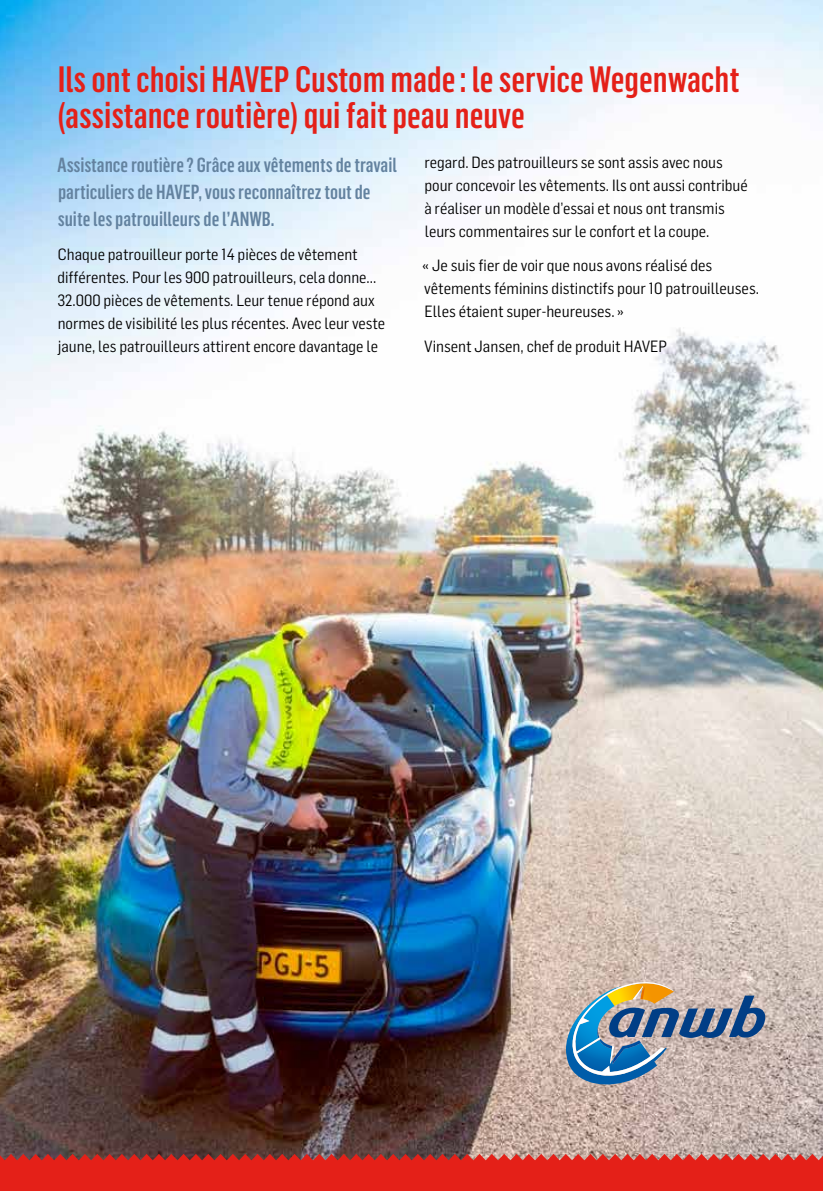
<style>
.page{position:relative;width:823px;height:1191px;background:#fff}
.page>*{position:absolute;margin:0;border:0;box-sizing:border-box;transform-origin:0 0}
.t1{font:500 36px/36px "Flama Condensed";color:#e42018}
.t2{font:500 20px/27px "Flama Condensed";color:#63829f}
.t3{font:16px/23px "Flama Semicondensed";color:#000}
</style>
<div class="page">
<img style="left:0;top:0;width:822px;height:1153px">
<svg style="left:565px;top:979px;width:200px;height:110px;background:#959fa8"></svg>
<svg style="left:0;top:1153px;width:822px;height:38px;background:#d92821"></svg>
<h1 class="t1" style="left:57px;top:60px;width:683px">Ils ont choisi HAVEP Custom made: le service Wegenwacht (assistance routière) qui fait peau neuve</h1>
<p class="t2" style="left:57px;top:151px;width:341px">Assistance routière? Grâce aux vêtements de travail particuliers de HAVEP, vous reconnaîtrez tout de suite les patrouilleurs de l’ANWB.</p>
<p class="t3" style="left:57px;top:242px;width:329px">Chaque patrouilleur porte 14 pièces de vêtement différentes. Pour les 900 patrouilleurs, cela donne...<br>32.000 pièces de vêtements. Leur tenue répond aux normes de visibilité les plus récentes. Avec leur veste jaune, les patrouilleurs attirent encore davantage le</p>
<p class="t3" style="left:424px;top:150px;width:325px">regard. Des patrouilleurs se sont assis avec nous pour concevoir les vêtements. Ils ont aussi contribué à réaliser un modèle d’essai et nous ont transmis leurs commentaires sur le confort et la coupe.</p>
<p class="t3" style="left:422px;top:253px;width:338px">« Je suis fier de voir que nous avons réalisé des vêtements féminins distinctifs pour 10 patrouilleuses.<br>Elles étaient super-heureuses. »</p>
<p class="t3" style="left:424px;top:334px;width:244px">Vinsent Jansen, chef de produit HAVEP</p>
</div>
